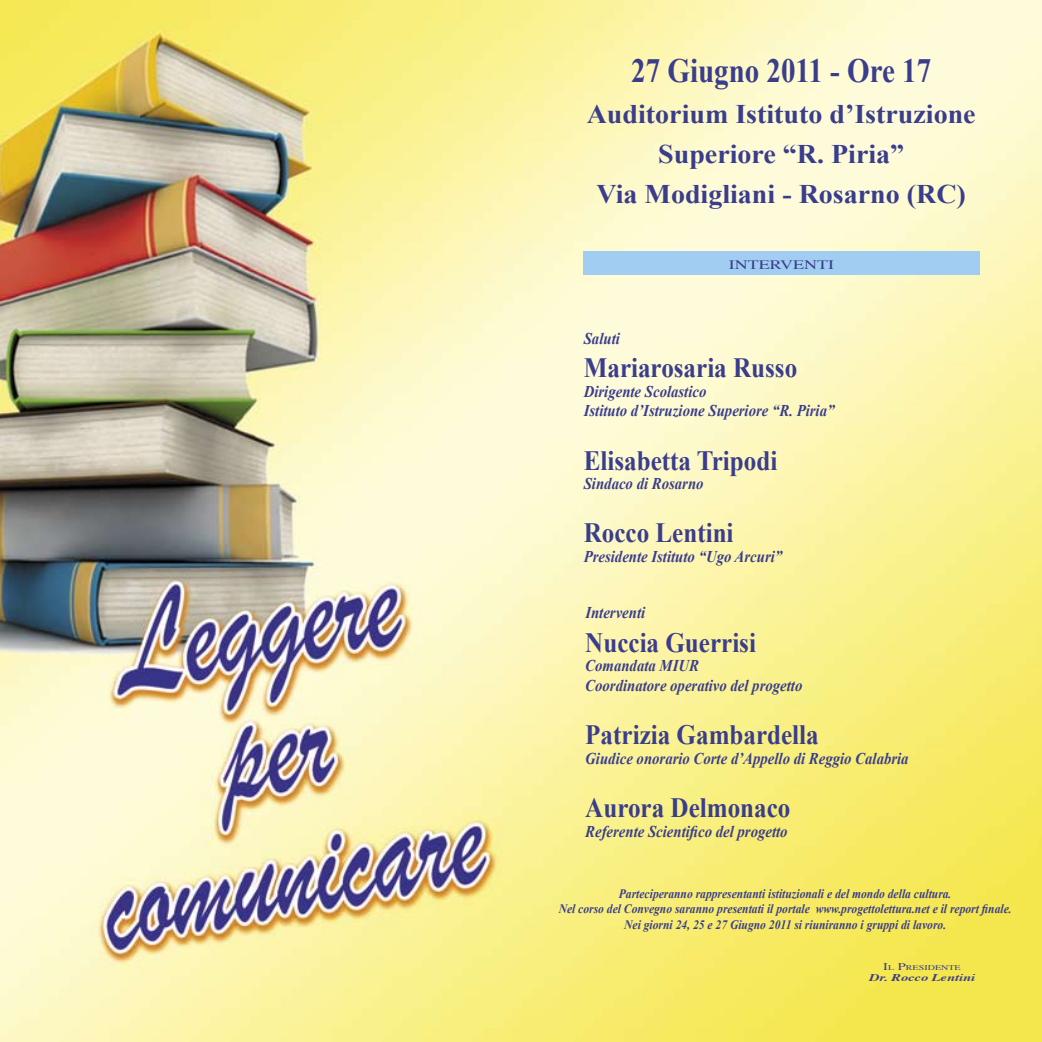
<style>
.page{position:relative;width:1042px;height:1042px;background:#fff}
.page>*{position:absolute;margin:0;border:0;box-sizing:border-box;transform-origin:0 0}
.t1{font:700 33.95px "Times New Roman";color:#3a3d8c;scale:.85 1}
.t2{font:700 27.82px "Times New Roman";color:#3a3d8c;scale:.9 1}
.t3{font:700 26.95px/40.2px "Times New Roman";color:#3a3d8c;text-align:center;scale:1.04 1}
.t4{font:italic 700 16.45px/19.8px "Times New Roman";color:#3a3d8c;scale:.9 1}
.t5{font:italic 700 12.78px/15.4px "Times New Roman";color:#3a3d8c;text-align:center;scale:.9 1}
.t6{font:12.78px "Times";color:#3a3d8c;scale:1.4 1}
.t7{font:italic 700 10.33px "Times";color:#3a3d8c;scale:1.4 1}
.t8{font:7.17px "Times";color:#3a3d8c;scale:1.4 1}
.s1{font-size:10.33px}
</style>
<div class="page">
<img style="left:0;top:0;width:1042px;height:1042px">
<div style="left:583px;top:252px;width:397px;height:23px;background:#a1cdf2"></div>
<h1 class="t1" style="left:631px;top:51px;width:354px">27 Giugno 2011 - Ore 17</h1>
<h3 class="t3" style="left:587px;top:93px;width:375px">Auditorium Istituto d’Istruzione<br>Superiore “R. Piria”<br>Via Modigliani - Rosarno (RC)</h3>
<p class="t6" style="left:729px;top:252px;width:77px">INTERVENTI</p>
<p class="t4" style="left:584px;top:328px;width:42px">Saluti</p>
<h2 class="t2" style="left:584px;top:352px;width:239px">Mariarosaria Russo</h2>
<p class="t4" style="left:584px;top:381px;width:280px">Dirigente Scolastico<br>Istituto d’Istruzione Superiore “R. Piria”</p>
<h2 class="t2" style="left:584px;top:444px;width:217px">Elisabetta Tripodi</h2>
<p class="t4" style="left:584px;top:473px;width:135px">Sindaco di Rosarno</p>
<h2 class="t2" style="left:584px;top:517px;width:168px">Rocco Lentini</h2>
<p class="t4" style="left:584px;top:546px;width:222px">Presidente Istituto “Ugo Arcuri”</p>
<p class="t4" style="left:585px;top:602px;width:68px">Interventi</p>
<h2 class="t2" style="left:585px;top:626px;width:191px">Nuccia Guerrisi</h2>
<p class="t4" style="left:585px;top:655px;width:243px">Comandata MIUR<br>Coordinatore operativo del progetto</p>
<h2 class="t2" style="left:585px;top:718px;width:261px">Patrizia Gambardella</h2>
<p class="t4" style="left:585px;top:748px;width:361px">Giudice onorario Corte d’Appello di Reggio Calabria</p>
<h2 class="t2" style="left:585px;top:791px;width:229px">Aurora Delmonaco</h2>
<p class="t4" style="left:585px;top:821px;width:226px">Referente Scientifico del progetto</p>
<p class="t5" style="left:559px;top:886px;width:505px">Parteciperanno rappresentanti istituzionali e del mondo della cultura.<br>Nel corso del Convegno saranno presentati il portale www.progettolettura.net e il report finale.<br>Nei giorni 24, 25 e 27 Giugno 2011 si riuniranno i gruppi di lavoro.</p>
<p class="t8" style="left:883px;top:961px;width:57px"><span class="s1">I</span>L <span class="s1">P</span>RESIDENTE</p>
<p class="t7" style="left:869px;top:968px;width:77px">Dr. Rocco Lentini</p>
</div>
